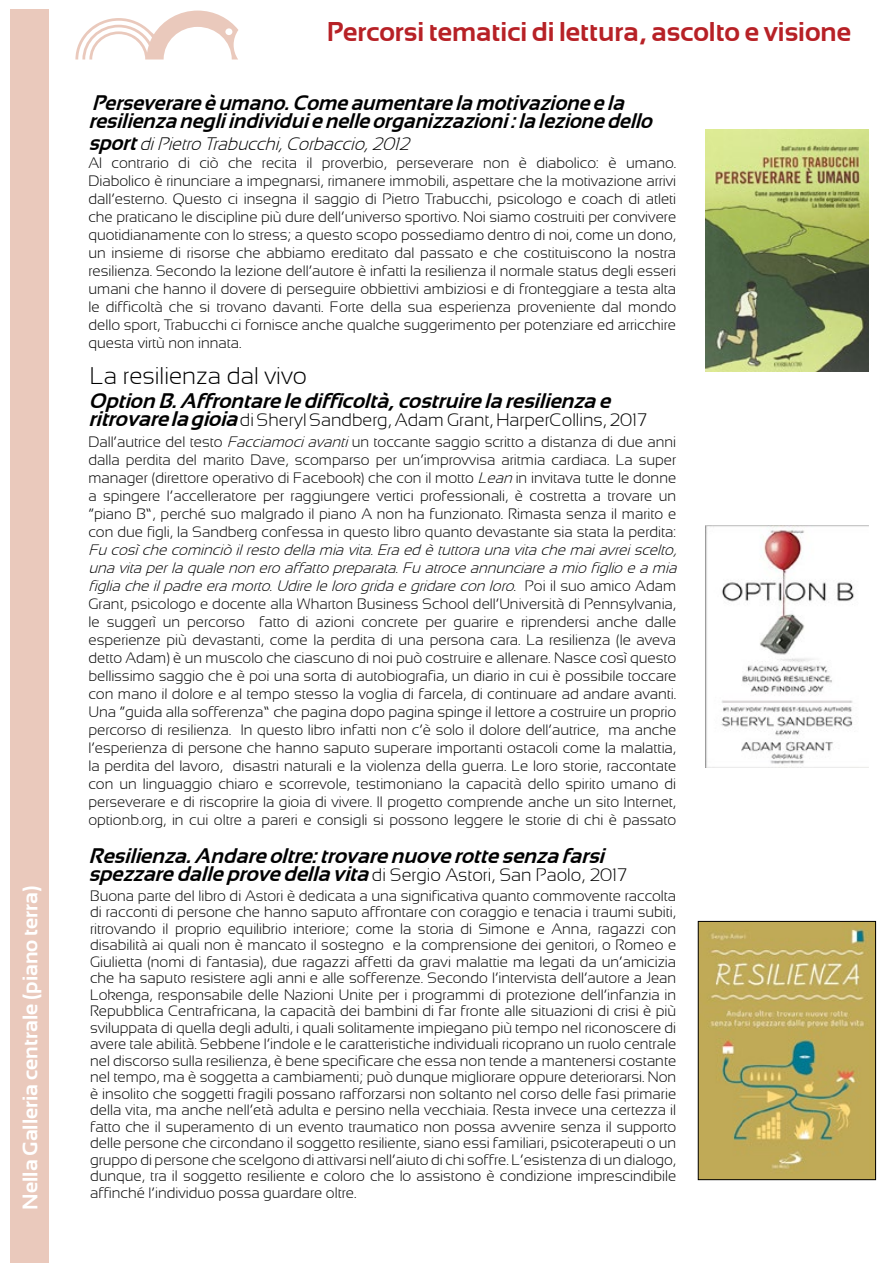
<style>
.page{position:relative;width:893px;height:1263px;background:#fff}
.page>*{position:absolute;margin:0;border:0;box-sizing:border-box;transform-origin:0 0}
.t1{font:700 27px "Sansation";color:#b72126}
.t2{font:300 24px "Sansation";color:#000}
.t3{font:italic 700 21px/18px "Sansation";color:#000}
.t4{font:700 21px "Sansation";color:#fff}
.t5{font:300 18px "Sansation";color:#000}
.t6{font:italic 300 18px "Sansation";color:#000}
.t7{font:300 15px/18px "Sansation";color:#000;text-align:justify}
.s1{font-weight:700;font-size:21px}
.s2{font-weight:700;font-style:italic;font-size:21px}
.s3{font-style:italic}
</style>
<div class="page">
<svg style="left:75px;top:11px;width:163px;height:49px"></svg>
<img style="left:705px;top:130px;width:163px;height:242px">
<img style="left:705px;top:525px;width:163px;height:242px">
<img style="left:700px;top:923px;width:174px;height:255px">
<div style="left:698px;top:921px;width:178px;height:259px;border:1px solid #000"></div>
<div style="left:11px;top:10px;width:38px;height:1253px;background:#eac9bc"></div>
<h3 class="t4" style="left:18px;top:1209px;width:326px;rotate:-90deg">Nella Galleria centrale (piano terra)</h3>
<h1 class="t1" style="left:327px;top:17px;width:526px">Percorsi tematici di lettura, ascolto e visione</h1>
<h3 class="t3" style="left:88px;top:94px;width:571px">Perseverareèumano.Comeaumentarelamotivazioneela resilienzanegliindividuienelleorganizzazioni:lalezionedello</h3>
<p class="t6" style="left:88px;top:134px;width:327px"><span class="s1">sport</span>diPietro Trabucchi,Corbaccio,2012</p>
<p class="t7" style="left:88px;top:153px;width:589px">Al contrario di ciò che recita il proverbio, perseverare non è diabolico: è umano.<br>Diabolico è rinunciare a impegnarsi, rimanere immobili, aspettare che la motivazione arrivi dall’esterno. Questo ci insegna il saggio di Pietro Trabucchi, psicologo e coach di atleti che praticano le discipline più dure dell’universo sportivo. Noi siamo costruiti per convivere quotidianamente con lo stress; a questo scopo possediamo dentro di noi, come un dono, un insieme di risorse che abbiamo ereditato dal passato e che costituiscono la nostra resilienza. Secondo la lezione dell’autore è infatti la resilienza il normale status degli esseri umani che hanno il dovere di perseguire obbiettivi ambiziosi e di fronteggiare a testa alta le difficoltà che si trovano davanti. Forte della sua esperienza proveniente dal mondo dello sport, Trabucchi ci fornisce anche qualche suggerimento per potenziare ed arricchire questa virtù non innata.</p>
<h2 class="t2" style="left:90px;top:363px;width:219px">La resilienza dal vivo</h2>
<h3 class="t3" style="left:88px;top:392px;width:529px">Option B.Affrontareledifficoltà,costruirela resilienza e</h3>
<p class="t5" style="left:88px;top:410px;width:560px"><span class="s2">ritrovarela gioia</span> di Sheryl Sandberg, Adam Grant, HarperCollins, 2017</p>
<p class="t7" style="left:88px;top:433px;width:589px">Dall’autrice del testo <span class="s3">Facciamociavanti</span>un toccante saggio scritto a distanza di due anni dalla perdita del marito Dave, scomparso per un’improvvisa aritmia cardiaca. La super manager (direttore operativo di Facebook) che con il motto <span class="s3">Lean</span> in invitava tutte le donne a spingere l’accelleratore per raggiungere vertici professionali, è costretta a trovare un “piano B”, perché suo malgrado il piano A non ha funzionato. Rimasta senza il marito e con due figli, la Sandberg confessa in questo libro quanto devastante sia stata la perdita:</p>
<p class="t7" style="left:88px;top:541px;width:594px;text-align:left"><span class="s3">Fu cosìchecominciò ilresto della mia vita.Era ed ètuttora una vita chemaiavreiscelto, una vita perla qualenon ero affatto preparata.Fu atroceannunciarea mio figlio ea mia figlia cheilpadreera morto.Udireleloro grida egridarecon loro.</span> P o i i l s u o a m i c o A d a m Grant, psicologo e docente alla Wharton Business School dell’Università di Pennsylvania, le suggerì un percorso fatto di azioni concrete per guarire e riprendersi anche dalle esperienze più devastanti, come la perdita di una persona cara. La resilienza (le aveva detto Adam) è un muscolo che ciascuno di noi può costruire e allenare. Nasce così questo bellissimo saggio che è poi una sorta di autobiografia, un diario in cui è possibile toccare con mano il dolore e al tempo stesso la voglia di farcela, di continuare ad andare avanti.<br>Una “guida alla sofferenza” che pagina dopo pagina spinge il lettore a costruire un proprio percorso di resilienza<span class="s3">.</span> In questo libro infatti non c’è solo il dolore dell’autrice, ma anche l’esperienza di persone che hanno saputo superare importanti ostacoli come la malattia, la perdita del lavoro, disastri naturali e la violenza della guerra. Le loro storie, raccontate con un linguaggio chiaro e scorrevole, testimoniano la capacità dello spirito umano di perseverare e di riscoprire la gioia di vivere. Il progetto comprende anche un sito Internet, optionb.org, in cui oltre a pareri e consigli si possono leggere le storie di chi è passato</p>
<h3 class="t3" style="left:88px;top:847px;width:523px">Resilienza.Andareoltre:trovarenuoverottesenza farsi</h3>
<p class="t5" style="left:88px;top:865px;width:540px"><span class="s2">spezzaredalleprovedella vita</span> di Sergio Astori, San Paolo, 2017</p>
<p class="t7" style="left:90px;top:887px;width:588px;line-height:16.5px">Buona parte del libro di Astori è dedicata a una significativa quanto commovente raccolta di racconti di persone che hanno saputo affrontare con coraggio e tenacia i traumi subiti, ritrovando il proprio equilibrio interiore; come la storia di Simone e Anna, ragazzi con disabilità ai quali non è mancato il sostegno e la comprensione dei genitori, o Romeo e Giulietta (nomi di fantasia), due ragazzi affetti da gravi malattie ma legati da un’amicizia che ha saputo resistere agli anni e alle sofferenze. Secondo l’intervista dell’autore a Jean Lokenga, responsabile delle Nazioni Unite per i programmi di protezione dell’infanzia in Repubblica Centrafricana, la capacità dei bambini di far fronte alle situazioni di crisi è più sviluppata di quella degli adulti, i quali solitamente impiegano più tempo nel riconoscere di avere tale abilità. Sebbene l’indole e le caratteristiche individuali ricoprano un ruolo centrale nel discorso sulla resilienza, è bene specificare che essa non tende a mantenersi costante nel tempo, ma è soggetta a cambiamenti; può dunque migliorare oppure deteriorarsi. Non è insolito che soggetti fragili possano rafforzarsi non soltanto nel corso delle fasi primarie della vita, ma anche nell’età adulta e persino nella vecchiaia. Resta invece una certezza il fatto che il superamento di un evento traumatico non possa avvenire senza il supporto delle persone che circondano il soggetto resiliente, siano essi familiari, psicoterapeuti o un gruppo di persone che scelgono di attivarsi nell’aiuto di chi soffre. L’esistenza di un dialogo, dunque, tra il soggetto resiliente e coloro che lo assistono è condizione imprescindibile affinché l’individuo possa guardare oltre.</p>
</div>
